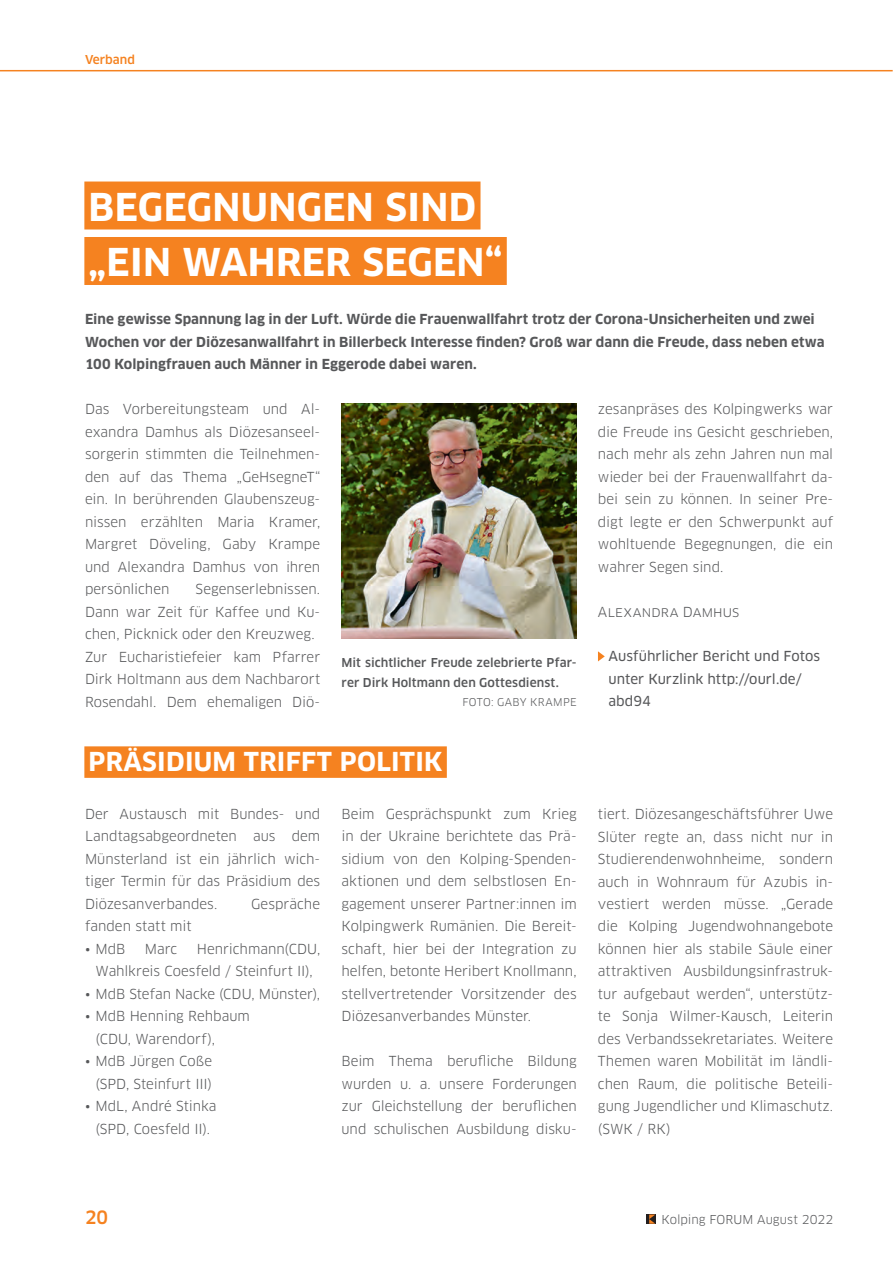
<style>
.page{position:relative;width:893px;height:1263px;background:#fff}
.page>*{position:absolute;margin:0;border:0;box-sizing:border-box;transform-origin:0 0}
.t1{font:700 37.5px/55.5px "Clan OT";letter-spacing:.01em;color:#fff}
.t2{font:700 25.5px "Clan OT";letter-spacing:.01em;color:#fff}
.t3{font:500 18px "Clan OT";color:#f58220}
.t4{font:13.5px/22.5px "Clan OT";color:#57585a;text-align:justify}
.t5{font:700 13.5px/22.5px "Clan OT";letter-spacing:.005em;color:#57585a}
.t6{font:13.5px/22.5px "Clan OT News";color:#57585a}
.t7{font:13.5px "Clan OT";letter-spacing:.02em;color:#57585a}
.t8{font:500 12px/19.5px "Clan OT";letter-spacing:.01em;color:#57585a}
.t9{font:12px "Clan OT";letter-spacing:.005em;color:#57585a}
.t10{font:500 12px "Clan OT";color:#f58220}
.t11{font:10.5px "Clan OT";letter-spacing:.03em;color:#57585a}
</style>
<div class="page">
<hr style="left:0;top:70px;width:893px;height:1px;background:#f58220">
<div style="left:84px;top:182px;width:396px;height:48px;background:#f58220"></div>
<div style="left:84px;top:237px;width:423px;height:48px;background:#f58220"></div>
<svg style="left:598px;top:651px;width:7px;height:10px"></svg>
<img style="left:341px;top:403px;width:236px;height:236px">
<div style="left:84px;top:746px;width:363px;height:32px;background:#f58220"></div>
<div style="left:646px;top:1215px;width:9px;height:9px;background:#231f20"></div>
<svg style="left:649px;top:1215px;width:6px;height:9px"></svg>
<p class="t10" style="left:85px;top:54px;width:51px">Verband</p>
<h1 class="t1" style="left:89px;top:182px;width:415px">BEGEGNUNGEN SIND „EIN WAHRER SEGEN“</h1>
<p class="t5" style="left:85px;top:309px;width:741px">Eine gewisse Spannung lag in der Luft. Würde die Frauenwallfahrt trotz der Corona-Unsicherheiten und zwei<br>Wochen vor der Diözesanwallfahrt in Billerbeck Interesse finden? Groß war dann die Freude, dass neben etwa<br>100 Kolpingfrauen auch Männer in Eggerode dabei waren.</p>
<p class="t4" style="left:85px;top:399px;width:237px">Das Vorbereitungsteam und Al&shy;exandra Damhus als Diözesanseel&shy;sorgerin stimmten die Teilnehmen&shy;den auf das Thema „GeHsegneT“ ein. In berührenden Glaubenszeug&shy;nissen erzählten Maria Kramer, Margret Döveling, Gaby Krampe und Alexandra Damhus von ihren persönlichen</p>
<p class="t4" style="left:598px;top:399px;width:237px">zesanpräses des Kolpingwerks war die Freude ins Gesicht geschrieben, nach mehr als zehn Jahren nun mal wieder bei der Frauenwallfahrt da&shy;bei sein zu können. In seiner Pre&shy;digt legte er den Schwerpunkt auf wohltuende Begegnungen, die ein wahrer Segen sind.</p>
<p class="t7" style="left:598px;top:606px;width:143px">Alexandra Damhus</p>
<p class="t6" style="left:608px;top:646px;width:213px">Ausführlicher Bericht und Fotos unter Kurzlink http://ourl.de/ abd94</p>
<p class="t4" style="left:85px;top:579px;width:237px;text-align:left;text-indent:111px">Segenserlebnissen.<br>Dann war Zeit für Kaffee und Ku&shy;chen, Picknick oder den Kreuzweg.<br>Zur Eucharistiefeier kam Pfarrer<br>Dirk Holtmann aus dem Nachbarort<br>Rosendahl. Dem ehemaligen Diö-</p>
<p class="t8" style="left:341px;top:654px;width:237px">Mit sichtlicher Freude zelebrierte Pfar&shy;rer Dirk Holtmann den Gottesdienst.</p>
<p class="t11" style="left:462px;top:698px;width:116px">FOTO: GABY KRAMPE</p>
<h2 class="t2" style="left:89px;top:752px;width:355px">PRÄSIDIUM TRIFFT POLITIK</h2>
<p class="t4" style="left:85px;top:804px;width:237px">Der Austausch mit Bundes- und Landtagsabgeordneten aus dem Münsterland ist ein jährlich wich&shy;tiger Termin für das Präsidium des Diözesanverbandes.</p>
<p class="t4" style="left:341px;top:804px;width:237px">Beim Gesprächspunkt zum Krieg in der Ukraine berichtete das Prä&shy;sidium von den Kolping-Spenden&shy;aktionen und dem selbstlosen En&shy;gagement unserer Partner:innen im Kolpingwerk Rumänien. Die Bereit&shy;schaft, hier bei der Integration zu helfen, betonte Heribert Knollmann, stellvertretender Vorsitzender des Diözesanverbandes Münster.</p>
<p class="t4" style="left:341px;top:1051px;width:237px">Beim Thema berufliche Bildung wurden u. a. unsere Forderungen zur Gleichstellung der beruflichen und schulischen Ausbildung disku-</p>
<p class="t4" style="left:251px;top:894px;width:70px">Gespräche</p>
<p class="t4" style="left:85px;top:916px;width:108px">fanden statt mit</p>
<p class="t4" style="left:85px;top:939px;width:42px">• MdB</p>
<p class="t4" style="left:145px;top:939px;width:34px">Marc</p>
<p class="t4" style="left:96px;top:939px;width:226px;text-indent:101px">Henrichmann(CDU,<br>Wahlkreis Coesfeld / Steinfurt II),</p>
<p class="t4" style="left:85px;top:984px;width:237px">• MdB Stefan Nacke (CDU, Münster),</p>
<p class="t4" style="left:96px;top:1006px;width:156px;text-indent:-10px">• MdB Henning Rehbaum (CDU, Warendorf),</p>
<p class="t4" style="left:85px;top:1051px;width:129px;text-align:right">• MdB Jürgen Coße (SPD, Steinfurt III)</p>
<p class="t4" style="left:85px;top:1096px;width:133px;text-align:center">• MdL, André Stinka (SPD, Coesfeld II).</p>
<p class="t4" style="left:598px;top:804px;width:237px">tiert. Diözesangeschäftsführer Uwe Slüter regte an, dass nicht nur in Studierendenwohnheime, sondern auch in Wohnraum für Azubis in&shy;vestiert werden müsse. „Gerade die Kolping Jugendwohnangebote können hier als stabile Säule einer attraktiven Ausbildungsinfrastruk&shy;tur aufgebaut werden“, unterstütz&shy;te Sonja Wilmer-Kausch, Leiterin des Verbandssekretariates. Weitere Themen waren Mobilität im ländli&shy;chen Raum, die politische Beteili&shy;gung Jugendlicher und Klimaschutz. (SWK / RK)</p>
<h3 class="t3" style="left:85px;top:1210px;width:24px">20</h3>
<p class="t9" style="left:661px;top:1214px;width:173px">Kolping FORUM August 2022</p>
</div>
